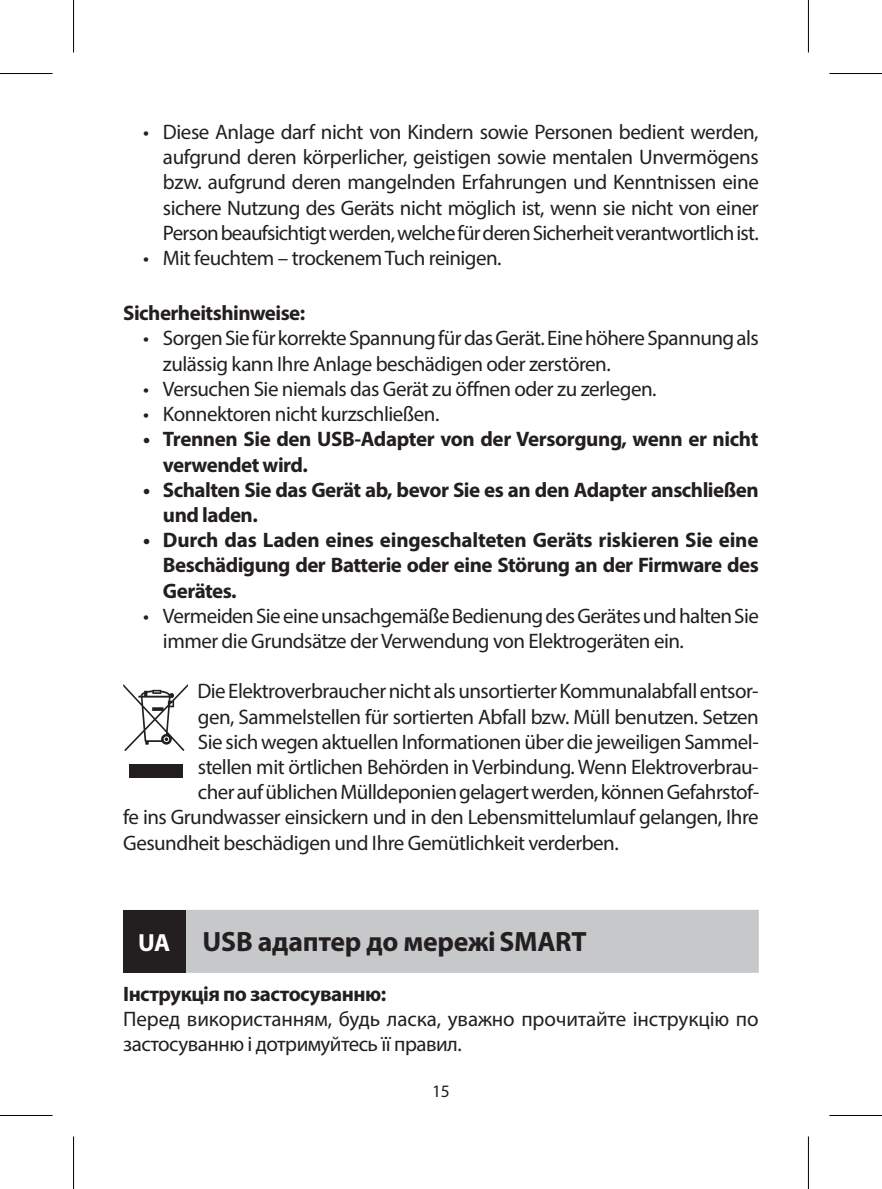
<style>
.page{position:relative;width:882px;height:1189px;background:#fff}
.page>*{position:absolute;margin:0;border:0;box-sizing:border-box;transform-origin:0 0}
.t1{font:700 28px "Myriad Pro";letter-spacing:-.01em;color:#231f20}
.t2{font:21px/25.2px "Myriad Pro";letter-spacing:-.025em;color:#231f20}
.t3{font:700 21px/25.2px "Myriad Pro";letter-spacing:-.025em;color:#231f20}
.t4{font:17.5px "Myriad Pro";color:#231f20}
.s1{font-size:24.85px;color:#fff}
</style>
<div class="page">
<div style="left:123px;top:910px;width:635px;height:63px;background:#c7c8ca"></div>
<svg style="left:123px;top:684px;width:65px;height:67px"></svg>
<div style="left:129px;top:764px;width:53px;height:14px;background:#231f20"></div>
<div style="left:123px;top:910px;width:62px;height:62px;background:#231f20"></div>
<div style="left:71px;top:0;width:5px;height:53px;background:#f6f6f6"></div>
<div style="left:71px;top:1136px;width:5px;height:53px;background:#f6f6f6"></div>
<svg style="left:808px;top:0;width:1px;height:53px"></svg>
<svg style="left:808px;top:1136px;width:1px;height:53px"></svg>
<hr style="left:0;top:73px;width:52px;height:1px;background:#000">
<hr style="left:829px;top:73px;width:52px;height:1px;background:#000">
<hr style="left:0;top:1115px;width:52px;height:1px;background:#000">
<hr style="left:829px;top:1115px;width:52px;height:1px;background:#000">
<hr style="left:73px;top:0;width:1px;height:53px;background:#000">
<hr style="left:73px;top:1136px;width:1px;height:53px;background:#000">
<hr style="left:807px;top:0;width:1px;height:53px;background:#000">
<hr style="left:807px;top:1136px;width:1px;height:53px;background:#000">
<p class="t2" style="left:163px;top:119px;width:597px;text-align:justify;text-indent:-20px">• Diese Anlage darf nicht von Kindern sowie Personen bedient werden, aufgrund deren körperlicher, geistigen sowie mentalen Unvermögens bzw. aufgrund deren mangelnden Erfahrungen und Kenntnissen eine sichere Nutzung des Geräts nicht möglich ist, wenn sie nicht von einer Person beaufsichtigt werden, welche für deren Sicherheit verantwortlich ist.</p>
<p class="t2" style="left:143px;top:245px;width:360px">• Mit feuchtem – trockenem Tuch reinigen.</p>
<p class="t3" style="left:123px;top:300px;width:183px">Sicherheitshinweise:</p>
<p class="t2" style="left:163px;top:325px;width:597px;text-indent:-20px">• Sorgen Sie für korrekte Spannung für das Gerät. Eine höhere Spannung als zulässig kann Ihre Anlage beschädigen oder zerstören.</p>
<p class="t2" style="left:143px;top:376px;width:515px">• Versuchen Sie niemals das Gerät zu öffnen oder zu zerlegen.</p>
<p class="t2" style="left:143px;top:401px;width:298px">• Konnektoren nicht kurzschließen.</p>
<p class="t3" style="left:163px;top:426px;width:597px;text-indent:-20px">• Trennen Sie den USB-Adapter von der Versorgung, wenn er nicht verwendet wird.</p>
<p class="t3" style="left:163px;top:476px;width:597px;text-indent:-20px">• Schalten Sie das Gerät ab, bevor Sie es an den Adapter anschließen und laden.</p>
<p class="t3" style="left:163px;top:527px;width:597px;text-align:justify;text-indent:-20px">• Durch das Laden eines eingeschalteten Geräts riskieren Sie eine Beschädigung der Batterie oder eine Störung an der Firmware des Gerätes.</p>
<p class="t2" style="left:163px;top:603px;width:597px;text-indent:-20px">• Vermeiden Sie eine unsachgemäße Bedienung des Gerätes und halten Sie immer die Grundsätze der Verwendung von Elektrogeräten ein.</p>
<p class="t2" style="left:197px;top:678px;width:562px">Die Elektroverbraucher nicht als unsortierter Kommunalabfall entsor-</p>
<p class="t2" style="left:198px;top:703px;width:562px">gen, Sammelstellen für sortierten Abfall bzw. Müll benutzen. Setzen</p>
<p class="t2" style="left:198px;top:729px;width:562px">Sie sich wegen aktuellen Informationen über die jeweiligen Sammel-</p>
<p class="t2" style="left:198px;top:754px;width:562px">stellen mit örtlichen Behörden in Verbindung. Wenn Elektroverbrau-</p>
<p class="t2" style="left:198px;top:779px;width:562px">cher auf üblichen Mülldeponien gelagert werden, können Gefahrstof-</p>
<p class="t2" style="left:123px;top:804px;width:636px">fe ins Grundwasser einsickern und in den Lebensmittelumlauf gelangen, Ihre</p>
<p class="t2" style="left:123px;top:829px;width:497px">Gesundheit beschädigen und Ihre Gemütlichkeit verderben.</p>
<h1 class="t1" style="left:138px;top:923px;width:449px"><span class="s1">UA</span> USB адаптер до мережіSMART</h1>
<p class="t3" style="left:123px;top:980px;width:264px">Інструкція по застосуванню:</p>
<p class="t2" style="left:123px;top:1006px;width:636px">Перед використанням, будь ласка, уважно прочитайте інструкцію по застосуванню і дотримуйтесь її правил.</p>
<p class="t4" style="left:432px;top:1080px;width:19px">15</p>
</div>
